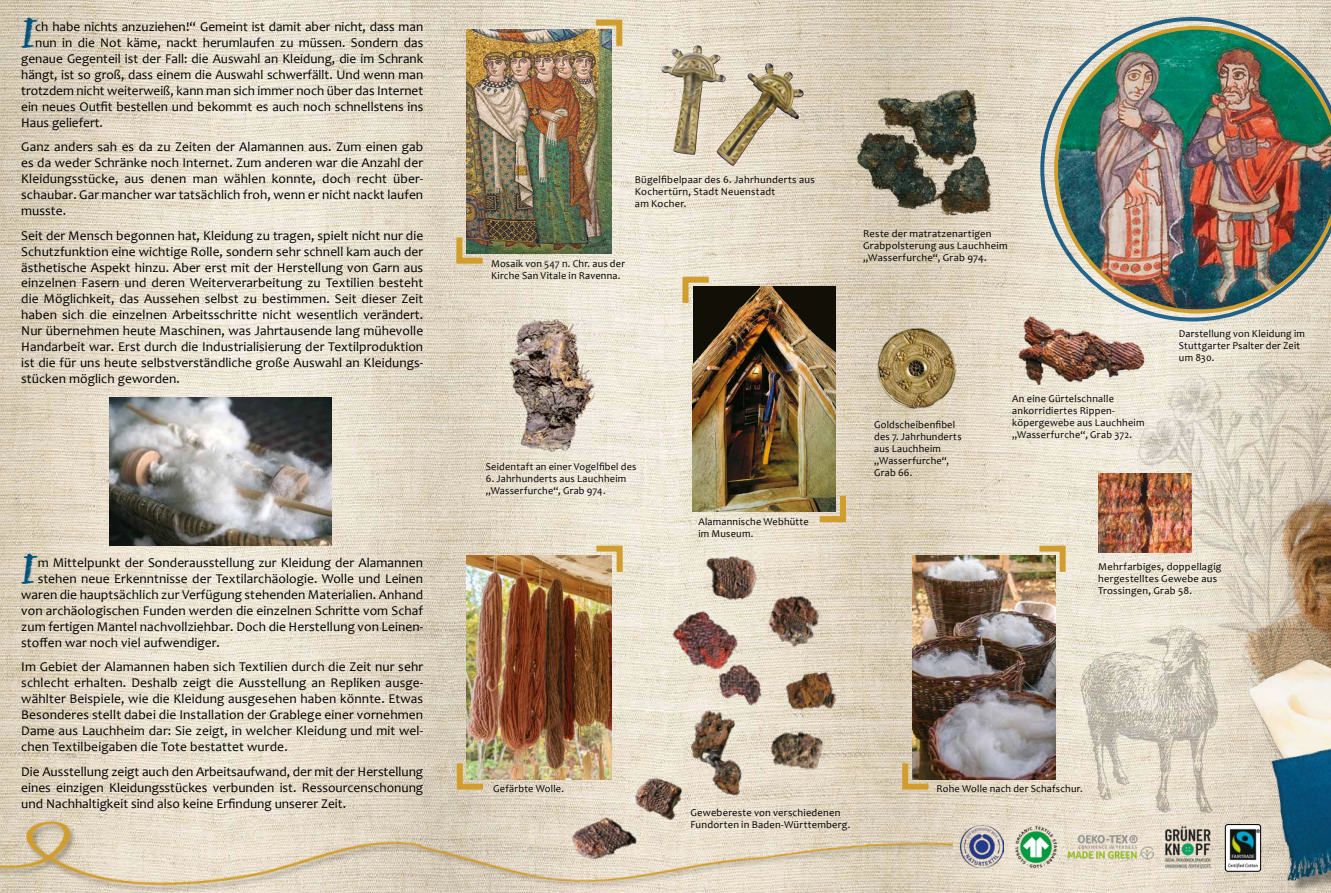
<style>
.page{position:relative;width:1331px;height:893px;background:#fff}
.page>*{position:absolute;margin:0;border:0;box-sizing:border-box;transform-origin:0 0}
.t1{font:800 38.4px "Canvas Script";color:#00527d;scale:.9 1}
.t2{font:800 38.4px "Canvas Script";color:#00527d;scale:.91 1}
.t3{font:13.5px/15.9px "Candara";letter-spacing:.005em;color:#000;text-align:justify}
.t4{font:10.5px/12px "Candara";letter-spacing:.025em;color:#000}
</style>
<div class="page">
<img style="left:0;top:0;width:1331px;height:893px">
<img style="left:1104px;top:340px;width:227px;height:489px">
<img style="left:1233px;top:569px;width:15px;height:240px">
<img style="left:716px;top:64px;width:88px;height:102px">
<img style="left:661px;top:45px;width:65px;height:110px">
<svg style="left:1040px;top:17px;width:291px;height:304px;background:#c9cac1"></svg>
<img style="left:1054px;top:26px;width:277px;height:288px">
<img style="left:852px;top:78px;width:152px;height:149px">
<div style="left:0;top:822px;width:953px;height:71px;background:#000;opacity:.3"></div>
<img style="left:764px;top:828px;width:189px;height:65px">
<img style="left:419px;top:821px;width:107px;height:68px">
<img style="left:526px;top:821px;width:238px;height:72px">
<div style="left:415px;top:824px;width:6px;height:69px;background:#000;opacity:.4"></div>
<img style="left:416px;top:830px;width:5px;height:48px">
<img style="left:0;top:821px;width:416px;height:72px">
<img style="left:693px;top:287px;width:143px;height:225px">
<img style="left:871px;top:321px;width:92px;height:93px">
<img style="left:1225px;top:824px;width:31px;height:47px">
<div style="left:1225px;top:824px;width:36px;height:47px;border:1px solid #000;border-radius:3px"></div>
<img style="left:1164px;top:825px;width:47px;height:43px">
<img style="left:1014px;top:825px;width:43px;height:43px">
<img style="left:1067px;top:834px;width:87px;height:25px">
<img style="left:961px;top:826px;width:43px;height:42px">
<img style="left:680px;top:721px;width:79px;height:87px">
<img style="left:767px;top:594px;width:56px;height:55px">
<img style="left:662px;top:601px;width:119px;height:120px">
<img style="left:783px;top:668px;width:58px;height:50px">
<img style="left:705px;top:554px;width:54px;height:49px">
<img style="left:769px;top:728px;width:56px;height:45px">
<img style="left:630px;top:774px;width:59px;height:50px">
<img style="left:570px;top:814px;width:70px;height:47px">
<img style="left:1014px;top:307px;width:135px;height:77px">
<img style="left:467px;top:556px;width:145px;height:224px">
<img style="left:109px;top:397px;width:223px;height:148px">
<img style="left:467px;top:30px;width:145px;height:224px">
<img style="left:1098px;top:473px;width:93px;height:79px">
<img style="left:912px;top:556px;width:144px;height:224px">
<img style="left:1068px;top:615px;width:150px;height:202px">
<img style="left:1248px;top:661px;width:83px;height:162px">
<div style="left:1274px;top:724px;width:57px;height:169px;background:#000;opacity:.45"></div>
<svg style="left:1256px;top:713px;width:75px;height:175px;background:#829ba1"></svg>
<svg style="left:453px;top:231px;width:36px;height:36px"></svg>
<svg style="left:454px;top:757px;width:35px;height:36px"></svg>
<svg style="left:814px;top:490px;width:35px;height:35px"></svg>
<svg style="left:679px;top:274px;width:36px;height:35px"></svg>
<svg style="left:1033px;top:543px;width:36px;height:35px"></svg>
<svg style="left:590px;top:17px;width:35px;height:35px"></svg>
<svg style="left:590px;top:543px;width:36px;height:35px"></svg>
<svg style="left:899px;top:757px;width:35px;height:36px"></svg>
<img style="left:497px;top:304px;width:99px;height:157px">
<img style="left:1241px;top:466px;width:90px;height:195px">
<h1 class="t1" style="left:23px;top:9px;width:17px">I</h1>
<p class="t3" style="left:35px;top:19px;width:389px">ch habe nichts anzuziehen!“ Gemeint ist damit aber nicht, dass man</p>
<p class="t3" style="left:35px;top:35px;width:389px">nun in die Not käme, nackt herumlaufen zu müssen. Sondern das</p>
<p class="t3" style="left:21px;top:51px;width:403px">genaue Gegenteil ist der Fall: die Auswahl an Kleidung, die im Schrank</p>
<p class="t3" style="left:21px;top:67px;width:403px">hängt, ist so groß, dass einem die Auswahl schwerfällt. Und wenn man</p>
<p class="t3" style="left:21px;top:83px;width:403px">trotzdem nicht weiterweiß, kann man sich immer noch über das Internet</p>
<p class="t3" style="left:21px;top:99px;width:403px">ein neues Outfit bestellen und bekommt es auch noch schnellstens ins</p>
<p class="t3" style="left:21px;top:115px;width:83px">Haus geliefert.</p>
<p class="t3" style="left:21px;top:139px;width:403px">Ganz anders sah es da zu Zeiten der Alamannen aus. Zum einen gab es da weder Schränke noch Internet. Zum anderen war die Anzahl der Kleidungsstücke, aus denen man wählen konnte, doch recht über&shy;schaubar. Gar mancher war tatsächlich froh, wenn er nicht nackt laufen musste.</p>
<p class="t3" style="left:21px;top:227px;width:403px">Seit der Mensch begonnen hat, Kleidung zu tragen, spielt nicht nur die Schutzfunktion eine wichtige Rolle, sondern sehr schnell kam auch der ästhetische Aspekt hinzu. Aber erst mit der Herstellung von Garn aus einzelnen Fasern und deren Weiterverarbeitung zu Textilien besteht die Möglichkeit, das Aussehen selbst zu bestimmen. Seit dieser Zeit haben sich die einzelnen Arbeitsschritte nicht wesentlich verändert.<br>Nur übernehmen heute Maschinen, was Jahrtausende lang mühevolle Handarbeit war. Erst durch die Industrialisierung der Textilproduktion ist die für uns heute selbstverständliche große Auswahl an Kleidungs&shy;stücken möglich geworden.</p>
<h1 class="t2" style="left:23px;top:545px;width:17px">I</h1>
<p class="t3" style="left:38px;top:555px;width:387px">m Mittelpunkt der Sonderausstellung zur Kleidung der Alamannen</p>
<p class="t3" style="left:38px;top:571px;width:387px">stehen neue Erkenntnisse der Textilarchäologie. Wolle und Leinen</p>
<p class="t3" style="left:21px;top:587px;width:403px">waren die hauptsächlich zur Verfügung stehenden Materialien. Anhand</p>
<p class="t3" style="left:21px;top:603px;width:403px">von archäologischen Funden werden die einzelnen Schritte vom Schaf</p>
<p class="t3" style="left:21px;top:619px;width:403px">zum fertigen Mantel nachvollziehbar. Doch die Herstellung von Leinen-</p>
<p class="t3" style="left:21px;top:635px;width:200px">stoffen war noch viel aufwendiger.</p>
<p class="t3" style="left:21px;top:659px;width:403px">Im Gebiet der Alamannen haben sich Textilien durch die Zeit nur sehr schlecht erhalten. Deshalb zeigt die Ausstellung an Repliken ausge&shy;wählter Beispiele, wie die Kleidung ausgesehen haben könnte. Etwas Besonderes stellt dabei die Installation der Grablege einer vornehmen Dame aus Lauchheim dar: Sie zeigt, in welcher Kleidung und mit wel&shy;chen Textilbeigaben die Tote bestattet wurde.</p>
<p class="t3" style="left:21px;top:763px;width:403px">Die Ausstellung zeigt auch den Arbeitsaufwand, der mit der Herstellung eines einzigen Kleidungsstückes verbunden ist. Ressourcenschonung und Nachhaltigkeit sind also keine Erfindung unserer Zeit.</p>
<p class="t4" style="left:635px;top:174px;width:181px">Bügelfibelpaar des 6. Jahrhunderts aus<br>Kochertürn, Stadt Neuenstadt<br>am Kocher.</p>
<p class="t4" style="left:491px;top:257px;width:135px">Mosaik von 547 n. Chr. aus der<br>Kirche San Vitale in Ravenna.</p>
<p class="t4" style="left:486px;top:460px;width:152px">Seidentaft an einer Vogelfibel des</p>
<p class="t4" style="left:486px;top:472px;width:142px">6. Jahrhunderts aus Lauchheim „Wasserfurche“, Grab 974.</p>
<p class="t4" style="left:698px;top:515px;width:112px">Alamannische Webhütte im Museum.</p>
<p class="t4" style="left:863px;top:228px;width:146px">Reste der matratzenartigen<br>Grabpolsterung aus Lauchheim „Wasserfurche“, Grab 974.</p>
<p class="t4" style="left:874px;top:419px;width:89px">Goldscheibenfibel des 7. Jahrhunderts aus Lauchheim „Wasserfurche“,<br>Grab 66.</p>
<p class="t4" style="left:1012px;top:393px;width:134px">An eine Gürtelschnalle ankorridiertes Rippen&shy;köpergewebe aus Lauchheim „Wasserfurche“, Grab 372.</p>
<p class="t4" style="left:1179px;top:328px;width:128px">Darstellung von Kleidung im<br>Stuttgarter Psalter der Zeit um 830.</p>
<p class="t4" style="left:1098px;top:560px;width:125px">Mehrfarbiges, doppellagig hergestelltes Gewebe aus<br>Trossingen, Grab 58.</p>
<p class="t4" style="left:493px;top:783px;width:72px">Gefärbte Wolle.</p>
<p class="t4" style="left:936px;top:783px;width:148px">Rohe Wolle nach der Schafschur.</p>
<p class="t4" style="left:691px;top:807px;width:161px">Gewebereste von verschiedenen<br>Fundorten in Baden-Württemberg.</p>
</div>
